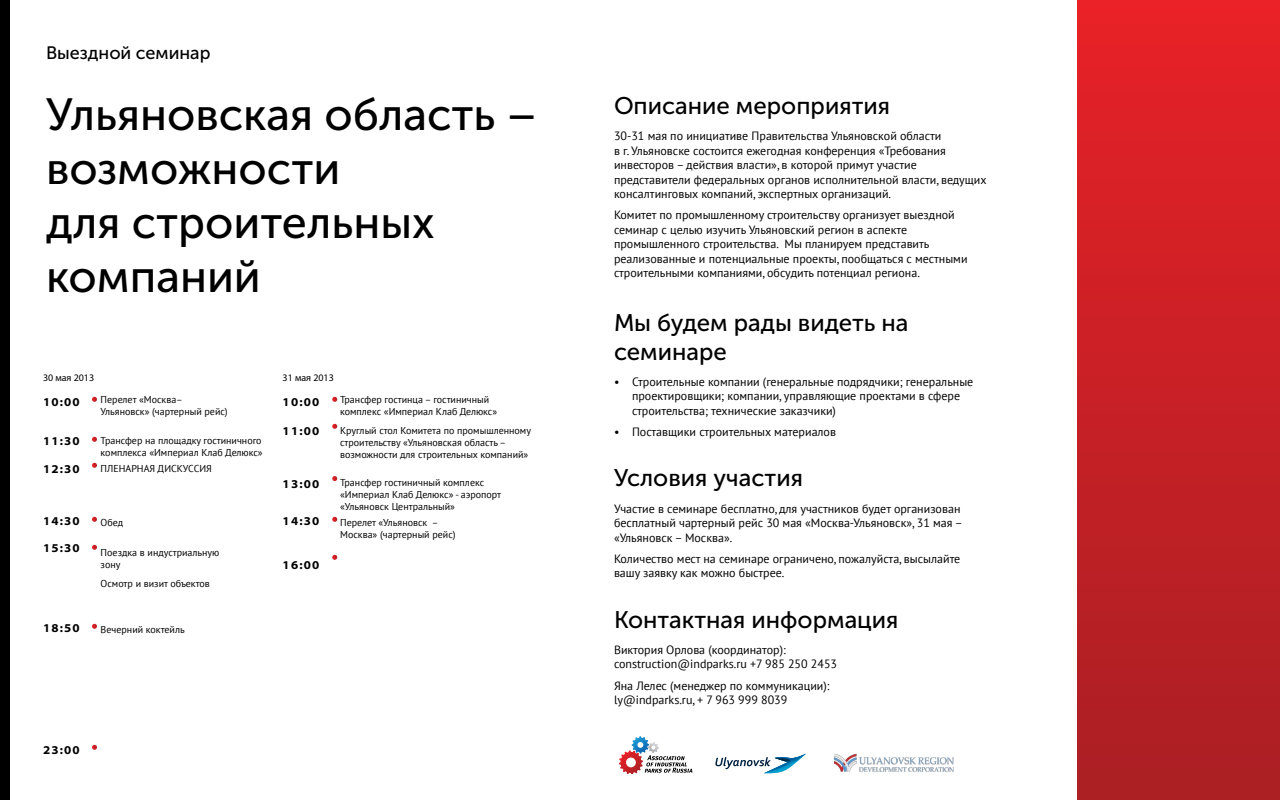
<style>
.page{position:relative;width:1280px;height:800px;background:#fff}
.page>*{position:absolute;margin:0;border:0;box-sizing:border-box;transform-origin:0 0}
.t1{font:45px/54px "Museo Sans Cyrl 500";color:#000}
.t2{font:24px/28.8px "Museo Sans Cyrl 500";color:#000}
.t3{font:18px "Museo Sans Cyrl 500";color:#000}
.t4{font:12px/14.4px "PT Sans";color:#000}
.t5{font:700 semi-expanded 12px "Myriad Pro";letter-spacing:.1em;color:#000}
.t6{font:10px/12px "PT Sans";color:#000}
.t7{font:10px "Myriad Pro";color:#000}
</style>
<div class="page">
<div style="left:0;top:0;width:10px;height:800px;background:#000"></div>
<div style="left:1078px;top:0;width:202px;height:800px;background:linear-gradient(to bottom,#e72127,#a91f24)"></div>
<svg style="left:619px;top:736px;width:73px;height:38px"></svg>
<svg style="left:92px;top:397px;width:5px;height:5px"></svg>
<svg style="left:92px;top:437px;width:5px;height:5px"></svg>
<svg style="left:92px;top:463px;width:5px;height:5px"></svg>
<svg style="left:92px;top:517px;width:5px;height:5px"></svg>
<svg style="left:92px;top:545px;width:5px;height:5px"></svg>
<svg style="left:92px;top:624px;width:5px;height:5px"></svg>
<svg style="left:92px;top:745px;width:5px;height:5px"></svg>
<svg style="left:332px;top:397px;width:5px;height:5px"></svg>
<svg style="left:332px;top:424px;width:5px;height:5px"></svg>
<svg style="left:332px;top:476px;width:5px;height:5px"></svg>
<svg style="left:332px;top:517px;width:5px;height:5px"></svg>
<svg style="left:332px;top:555px;width:5px;height:5px"></svg>
<img style="left:833px;top:753px;width:121px;height:19px">
<svg style="left:715px;top:754px;width:91px;height:19px"></svg>
<h3 class="t3" style="left:46px;top:42px;width:166px">Выездной семинар</h3>
<h1 class="t1" style="left:46px;top:88px;width:492px">Ульяновская область – возможности<br>для строительных компаний</h1>
<p class="t7" style="left:43px;top:372px;width:53px">30 мая 2013</p>
<p class="t7" style="left:283px;top:372px;width:53px">31 мая 2013</p>
<p class="t5" style="left:43px;top:394px;width:38px">10:00</p>
<p class="t5" style="left:283px;top:394px;width:38px">10:00</p>
<p class="t5" style="left:43px;top:433px;width:38px">11:30</p>
<p class="t6" style="left:101px;top:394px;width:129px">Перелет «Москва–<br>Ульяновск» (чартерный рейс)</p>
<p class="t6" style="left:340px;top:394px;width:159px">Трансфер гостинца – гостиничный комплекс «Империал Клаб Делюкс»</p>
<p class="t6" style="left:101px;top:435px;width:164px">Трансфер на площадку гостиничного комплекса «Империал Клаб Делюкс»</p>
<p class="t6" style="left:340px;top:425px;width:192px">Круглый стол Комитета по промышленному строительству «Ульяновская область– возможности для строительных компаний»</p>
<p class="t5" style="left:283px;top:423px;width:38px">11:00</p>
<p class="t5" style="left:43px;top:461px;width:38px">12:30</p>
<p class="t6" style="left:101px;top:462px;width:113px">ПЛЕНАРНАЯ ДИСКУССИЯ</p>
<p class="t5" style="left:283px;top:476px;width:38px">13:00</p>
<p class="t5" style="left:43px;top:513px;width:38px">14:30</p>
<p class="t5" style="left:283px;top:513px;width:38px">14:30</p>
<p class="t5" style="left:43px;top:541px;width:38px">15:30</p>
<p class="t5" style="left:283px;top:557px;width:38px">16:00</p>
<p class="t6" style="left:101px;top:516px;width:24px">Обед</p>
<p class="t6" style="left:101px;top:547px;width:120px">Поездка в индустриальную зону</p>
<p class="t6" style="left:101px;top:578px;width:111px">Осмотр и визит объектов</p>
<p class="t5" style="left:43px;top:620px;width:38px">18:50</p>
<p class="t6" style="left:101px;top:624px;width:86px">Вечерний коктейль</p>
<p class="t6" style="left:340px;top:476px;width:162px">Трансфер гостиничный комплекс «Империал Клаб Делюкс» - аэропорт «Ульяновск Центральный»</p>
<p class="t6" style="left:340px;top:516px;width:117px">Перелет «Ульяновск –<br>Москва» (чартерный рейс)</p>
<p class="t5" style="left:43px;top:742px;width:38px">23:00</p>
<h2 class="t2" style="left:614px;top:91px;width:278px">Описание мероприятия</h2>
<p class="t4" style="left:614px;top:129px;width:374px">30-31 мая по инициативе Правительства Ульяновской области<br>в г. Ульяновске состоится ежегодная конференция «Требования инвесторов – действия власти», в которой примут участие представители федеральных органов исполнительной власти, ведущих консалтинговых компаний, экспертных организаций.</p>
<p class="t4" style="left:614px;top:208px;width:355px">Комитет по промышленному строительству организует выездной семинар с целью изучить Ульяновский регион в аспекте промышленного строительства. Мы планируем представить реализованные и потенциальные проекты, пообщаться с местными строительными компаниями, обсудить потенциал региона.</p>
<h2 class="t2" style="left:614px;top:308px;width:296px">Мы будем рады видеть на семинаре</h2>
<p class="t4" style="left:632px;top:374px;width:343px;text-indent:-18px">• Строительные компании (генеральные подрядчики; генеральные проектировщики; компании, управляющие проектами в сфере строительства; технические заказчики)</p>
<p class="t4" style="left:614px;top:425px;width:224px">• Поставщики строительных материалов</p>
<h2 class="t2" style="left:614px;top:464px;width:190px">Условия участия</h2>
<p class="t4" style="left:614px;top:501px;width:350px">Участие в семинаре бесплатно, для участников будет организован бесплатный чартерный рейс 30 мая «Москва-Ульяновск», 31 мая – «Ульяновск – Москва».</p>
<p class="t4" style="left:614px;top:551px;width:348px">Количество мест на семинаре ограничено, пожалуйста, высылайте вашу заявку как можно быстрее.</p>
<h2 class="t2" style="left:614px;top:605px;width:286px">Контактная информация</h2>
<p class="t4" style="left:614px;top:642px;width:225px">Виктория Орлова (координатор): construction@indparks.ru +7 985 250 2453</p>
<p class="t4" style="left:614px;top:678px;width:217px">Яна Лелес (менеджер по коммуникации): ly@indparks.ru, + 7 963 999 8039</p>
</div>
